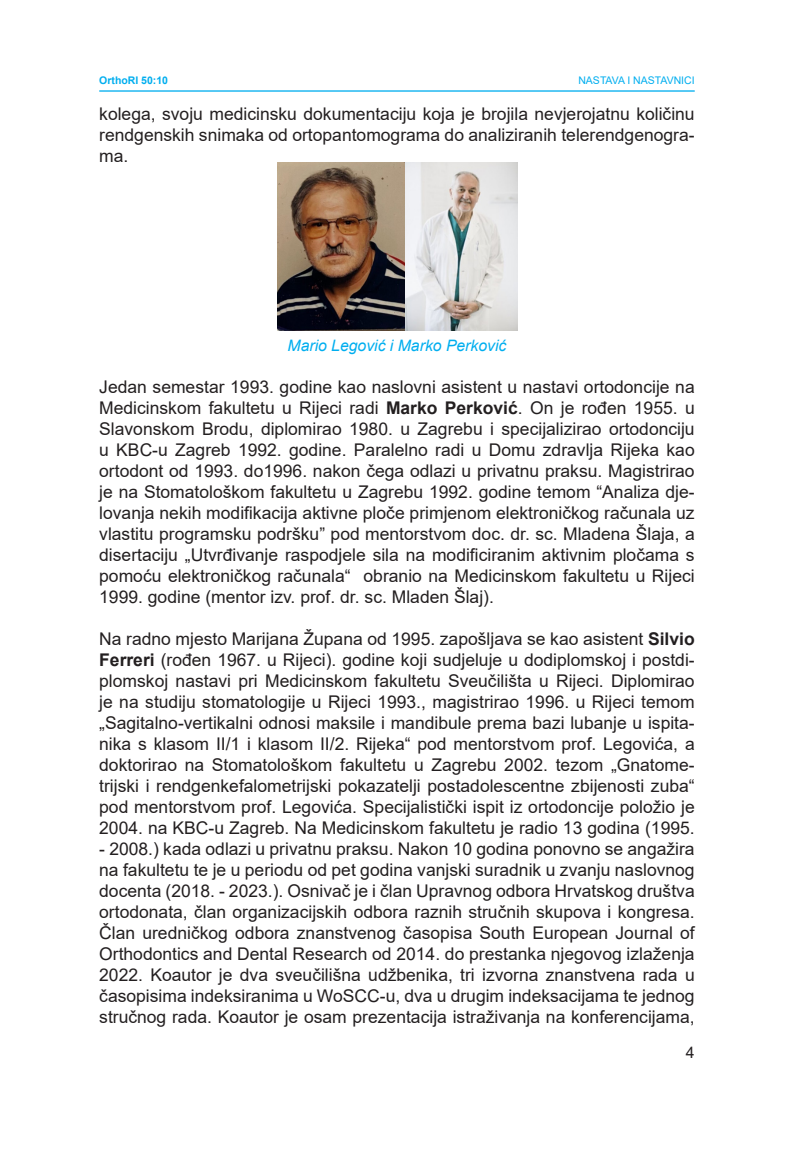
<style>
.page{position:relative;width:794px;height:1166px;background:#fff}
.page>*{position:absolute;margin:0;border:0;box-sizing:border-box;transform-origin:0 0}
.Tekući_tekst_UNIRI{font:17.5px/21px "Arial";color:#231f20;text-align:justify}
.Nazivi_slika_i_tablica{font:italic 15.75px "Arial";color:#00aeef}
.t1{font:15.75px "Arial";color:#231f20}
.t2{font:10.5px "Arial";color:#00aeef}
.t3{font:700 10.5px "Arial";color:#00aeef}
.s1{font-weight:700}
</style>
<div class="page">
<hr style="left:99px;top:90px;width:595px;height:2px;background:#00aeef">
<img style="left:278px;top:162px;width:240px;height:168px">
<p class="t3" style="left:99px;top:73px;width:70px">OrthoRI 50:10</p>
<p class="t2" style="left:578px;top:74px;width:118px">NASTAVA I NASTAVNICI</p>
<p class="Tekući_tekst_UNIRI" style="left:99px;top:103px;width:597px">kolega, svoju medicinsku dokumentaciju koja je brojila nevjerojatnu količinu rendgenskih snimaka od ortopantomograma do analiziranih telerendgenogra&shy;ma.</p>
<p class="Nazivi_slika_i_tablica" style="left:287px;top:335px;width:220px">Mario Legović i Marko Perković</p>
<p class="Tekući_tekst_UNIRI" style="left:99px;top:376px;width:597px">Jedan semestar 1993. godine kao naslovni asistent u nastavi ortodoncije na Medicinskom fakultetu u Rijeci radi <span class="s1">Marko Perković</span>. On je rođen 1955. u Slavonskom Brodu, diplomirao 1980. u Zagrebu i specijalizirao ortodonciju u KBC-u Zagreb 1992. godine. Paralelno radi u Domu zdravlja Rijeka kao ortodont od 1993. do1996. nakon čega odlazi u privatnu praksu. Magistrirao je na Stomatološkom fakultetu u Zagrebu 1992. godine temom “Analiza dje&shy;lovanja nekih modifikacija aktivne ploče primjenom elektroničkog računala uz vlastitu programsku podršku” pod mentorstvom doc. dr. sc. Mladena Šlaja, a disertaciju „Utvrđivanje raspodjele sila na modificiranim aktivnim pločama s pomoću elektroničkog računala“ obranio na Medicinskom fakultetu u Rijeci 1999. godine (mentor izv. prof. dr. sc. Mladen Šlaj).</p>
<p class="Tekući_tekst_UNIRI" style="left:99px;top:628px;width:597px">Na radno mjesto Marijana Župana od 1995. zapošljava se kao asistent <span class="s1">Silvio Ferreri</span> (rođen 1967. u Rijeci). godine koji sudjeluje u dodiplomskoj i postdi&shy;plomskoj nastavi pri Medicinskom fakultetu Sveučilišta u Rijeci. Diplomirao je na studiju stomatologije u Rijeci 1993., magistrirao 1996. u Rijeci temom „Sagitalno-vertikalni odnosi maksile i mandibule prema bazi lubanje u ispita&shy;nika s klasom II/1 i klasom II/2. Rijeka“ pod mentorstvom prof. Legovića, a doktorirao na Stomatološkom fakultetu u Zagrebu 2002. tezom „Gnatome&shy;trijski i rendgenkefalometrijski pokazatelji postadolescentne zbijenosti zuba“ pod mentorstvom prof. Legovića. Specijalistički ispit iz ortodoncije položio je 2004. na KBC-u Zagreb. Na Medicinskom fakultetu je radio 13 godina (1995.</p>
<p class="Tekući_tekst_UNIRI" style="left:99px;top:838px;width:597px">- 2008.) kada odlazi u privatnu praksu. Nakon 10 godina ponovno se angažira na fakultetu te je u periodu od pet godina vanjski suradnik u zvanju naslovnog docenta (2018. - 2023.). Osnivač je i član Upravnog odbora Hrvatskog društva ortodonata, član organizacijskih odbora raznih stručnih skupova i kongresa.<br>Član uredničkog odbora znanstvenog časopisa South European Journal of Orthodontics and Dental Research od 2014. do prestanka njegovog izlaženja 2022. Koautor je dva sveučilišna udžbenika, tri izvorna znanstvena rada u časopisima indeksiranima u WoSCC-u, dva u drugim indeksacijama te jednog stručnog rada. Koautor je osam prezentacija istraživanja na konferencijama,</p>
<p class="t1" style="left:686px;top:1041px;width:10px">4</p>
</div>
